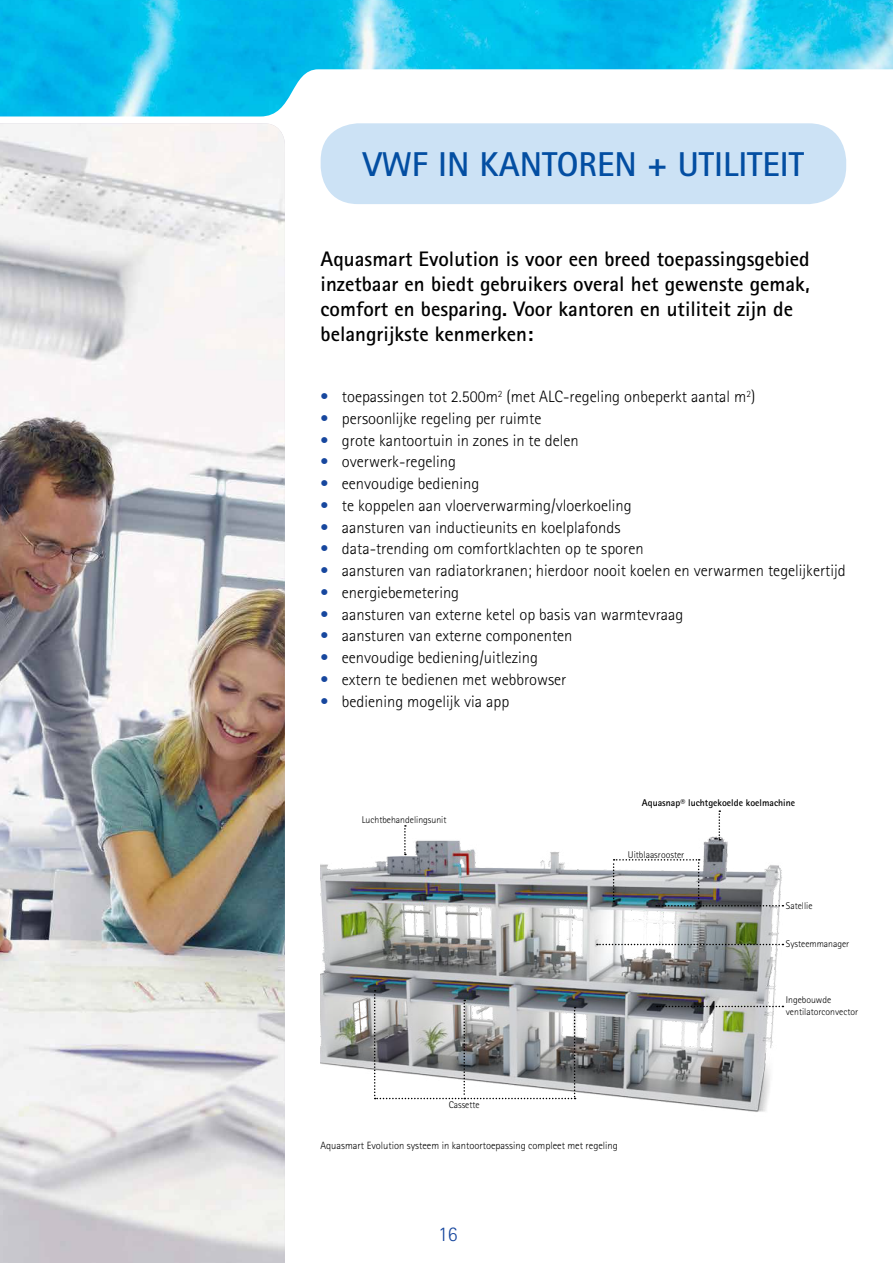
<style>
.page{position:relative;width:893px;height:1263px;background:#fff}
.page>*{position:absolute;margin:0;border:0;box-sizing:border-box;transform-origin:0 0}
.t1{font:700 34.5px "Rotis Sans Serif Pro";color:#034ea2}
.t2{font:700 21px/25.2px "Rotis Sans Serif Pro";color:#000}
.t3{font:300 21px "Rotis Sans Serif Pro";color:#17479e;scale:.95 1}
.t4{font:300 16.5px "Rotis Sans Serif Pro";color:#000}
.t5{font:300 10.5px "Rotis Sans Serif Pro";color:#000}
.t6{font:300 9.75px/11.7px "Rotis Sans Serif Pro";color:#000}
.t7{font:700 9.75px "Rotis Sans Serif Pro";color:#000}
.s1{color:#17479e}
</style>
<div class="page">
<img style="left:0;top:0;width:893px;height:69px">
<svg style="left:0;top:69px;width:893px;height:48px"></svg>
<div style="left:321px;top:123px;width:525px;height:81px;background:#cce2f5;border-radius:38px"></div>
<img style="left:0;top:123px;width:285px;height:1140px">
<img style="left:321px;top:810px;width:464px;height:302px">
<svg style="left:404px;top:825px;width:2px;height:30px"></svg>
<img style="left:613px;top:859px;width:170px;height:47px">
<svg style="left:597px;top:944px;width:186px;height:1px"></svg>
<svg style="left:657px;top:1006px;width:126px;height:1px"></svg>
<svg style="left:718px;top:810px;width:2px;height:30px"></svg>
<svg style="left:374px;top:990px;width:202px;height:109px"></svg>
<h1 class="t1" style="left:363px;top:142px;width:443px">VWF IN KANTOREN + UTILITEIT</h1>
<p class="t2" style="left:321px;top:246px;width:491px">Aquasmart Evolution is voor een breed toepassingsgebied inzetbaar en biedt gebruikers overal het gewenste gemak, comfort en besparing. Voor kantoren en utiliteit zijn de belangrijkste kenmerken:</p>
<p class="t4" style="left:321px;top:387px;width:436px"><span class="s1">•</span> toepassingen tot 2.500m<sup>2</sup> (met ALC-regeling onbeperkt aantal m<sup>2</sup>)</p>
<p class="t4" style="left:321px;top:409px;width:222px"><span class="s1">•</span> persoonlijke regeling per ruimte</p>
<p class="t4" style="left:321px;top:430px;width:260px"><span class="s1">•</span> grote kantoortuin in zones in te delen</p>
<p class="t4" style="left:321px;top:452px;width:137px"><span class="s1">•</span> overwerk-regeling</p>
<p class="t4" style="left:321px;top:474px;width:160px"><span class="s1">•</span> eenvoudige bediening</p>
<p class="t4" style="left:321px;top:496px;width:313px"><span class="s1">•</span> te koppelen aan vloerverwarming/vloerkoeling</p>
<p class="t4" style="left:321px;top:517px;width:301px"><span class="s1">•</span> aansturen van inductieunits en koelplafonds</p>
<p class="t4" style="left:321px;top:539px;width:325px"><span class="s1">•</span> data-trending om comfortklachten op te sporen</p>
<p class="t4" style="left:321px;top:561px;width:527px"><span class="s1">•</span> aansturen van radiatorkranen; hierdoor nooit koelen en verwarmen tegelijkertijd</p>
<p class="t4" style="left:321px;top:583px;width:140px"><span class="s1">•</span> energiebemetering</p>
<p class="t4" style="left:321px;top:604px;width:364px"><span class="s1">•</span> aansturen van externe ketel op basis van warmtevraag</p>
<p class="t4" style="left:321px;top:626px;width:253px"><span class="s1">•</span> aansturen van externe componenten</p>
<p class="t4" style="left:321px;top:648px;width:219px"><span class="s1">•</span> eenvoudige bediening/uitlezing</p>
<p class="t4" style="left:321px;top:670px;width:247px"><span class="s1">•</span> extern te bedienen met webbrowser</p>
<p class="t4" style="left:321px;top:691px;width:190px"><span class="s1">•</span> bediening mogelijk via app</p>
<p class="t6" style="left:362px;top:813px;width:86px">Luchtbehandelingsunit</p>
<p class="t7" style="left:642px;top:797px;width:155px">Aquasnap® luchtgekoelde koelmachine</p>
<p class="t6" style="left:628px;top:849px;width:58px">Uitblaasrooster</p>
<p class="t6" style="left:786px;top:900px;width:28px">Satellie</p>
<p class="t6" style="left:786px;top:938px;width:65px">Systeemmanager</p>
<p class="t6" style="left:786px;top:994px;width:74px">Ingebouwde ventilatorconvector</p>
<p class="t6" style="left:449px;top:1099px;width:33px">Cassette</p>
<p class="t5" style="left:321px;top:1139px;width:299px">Aquasmart Evolution systeem in kantoortoepassing compleet met regeling</p>
<p class="t3" style="left:438px;top:1221px;width:22px">16</p>
</div>
